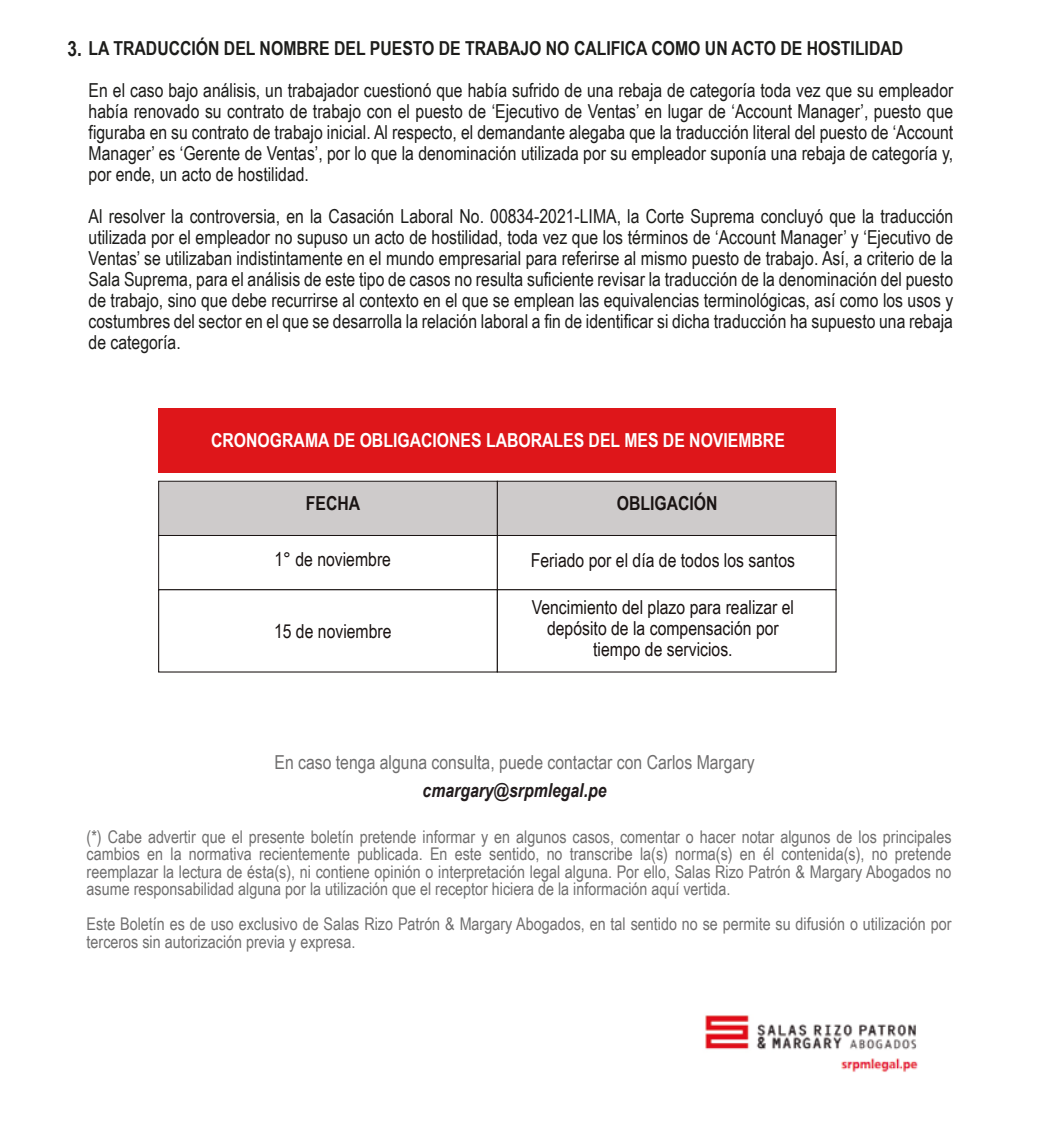
<style>
.page{position:relative;width:1042px;height:1141px;background:#fff}
.page>*{position:absolute;margin:0;border:0;box-sizing:border-box;transform-origin:0 0}
.t1{font:19.25px/21px "Arial Narrow";color:#1d1d1b;text-align:justify}
.t2{font:19.25px/21px "Arial Narrow";color:#1a1413;text-align:center}
.t3{font:19.25px "Arial Narrow";color:#706f6f}
.t4{font:700 19.25px "Arial Narrow";color:#fff}
.t5{font:italic 700 19.25px "Arial Narrow";color:#231d1e}
.t6{font:700 19.25px "Arial Narrow";color:#1a1413}
.t7{font:17.5px/17.5px "Arial Narrow";color:#706f6f;text-align:justify}
.s1{font-weight:700;font-size:21px}
.s2{font-weight:700}
</style>
<div class="page">
<img style="left:705px;top:1015px;width:213px;height:57px">
<div style="left:159px;top:408px;width:677px;height:64px;background:#de161a"></div>
<div style="left:158px;top:481px;width:340px;height:55px;background:#cecbcb;border:1px solid #1a1413"></div>
<div style="left:497px;top:481px;width:339px;height:55px;background:#cecbcb;border:1px solid #1a1413"></div>
<div style="left:158px;top:535px;width:340px;height:55px;background:#fff;border:1px solid #1a1413"></div>
<div style="left:497px;top:535px;width:339px;height:55px;background:#fff;border:1px solid #1a1413"></div>
<div style="left:158px;top:589px;width:340px;height:83px;background:#fff;border:1px solid #1a1413"></div>
<div style="left:497px;top:589px;width:339px;height:83px;background:#fff;border:1px solid #1a1413"></div>
<p class="t1" style="left:89px;top:27px;width:866px;line-height:42px;text-indent:-21px"><span class="s1">3.</span> <span class="s2">LA TRADUCCIÓN DEL NOMBRE DEL PUESTO DE TRABAJO NO CALIFICA COMO UN ACTO DE HOSTILIDAD<br></span>En el caso bajo análisis, un trabajador cuestionó que había sufrido de una rebaja de categoría toda vez que su empleador</p>
<p class="t1" style="left:89px;top:100px;width:866px">había renovado su contrato de trabajo con el puesto de ‘Ejecutivo de Ventas’ en lugar de ‘Account Manager’, puesto que figuraba en su contrato de trabajo inicial. Al respecto, el demandante alegaba que la traducción literal del puesto de ‘Account Manager’ es ‘Gerente de Ventas’, por lo que la denominación utilizada por su empleador suponía una rebaja de categoría y, por ende, un acto de hostilidad.</p>
<p class="t1" style="left:89px;top:205px;width:866px">Al resolver la controversia, en la Casación Laboral No. 00834-2021-LIMA, la Corte Suprema concluyó que la traducción utilizada por el empleador no supuso un acto de hostilidad, toda vez que los términos de ‘Account Manager’ y ‘Ejecutivo de Ventas’ se utilizaban indistintamente en el mundo empresarial para referirse al mismo puesto de trabajo. Así, a criterio de la Sala Suprema, para el análisis de este tipo de casos no resulta suficiente revisar la traducción de la denominación del puesto de trabajo, sino que debe recurrirse al contexto en el que se emplean las equivalencias terminológicas, así como los usos y costumbres del sector en el que se desarrolla la relación laboral a fin de identificar si dicha traducción ha supuesto una rebaja de categoría.</p>
<p class="t4" style="left:211px;top:426px;width:575px">CRONOGRAMA DE OBLIGACIONES LABORALES DEL MES DE NOVIEMBRE</p>
<p class="t6" style="left:306px;top:489px;width:56px">FECHA</p>
<p class="t6" style="left:617px;top:489px;width:102px">OBLIGACIÓN</p>
<p class="t2" style="left:274px;top:548px;width:118px">1° de noviembre</p>
<p class="t2" style="left:274px;top:620px;width:119px">15 de noviembre</p>
<p class="t2" style="left:531px;top:549px;width:266px">Feriado por el día de todos los santos</p>
<p class="t2" style="left:532px;top:596px;width:264px">Vencimiento del plazo para realizar el depósito de la compensación por tiempo de servicios.</p>
<p class="t3" style="left:274px;top:748px;width:481px">En caso tenga alguna consulta, puede contactar con Carlos Margary</p>
<p class="t5" style="left:423px;top:776px;width:185px">cmargary@srpmlegal.pe</p>
<p class="t7" style="left:87px;top:827px;width:866px">(*) Cabe advertir que el presente boletín pretende informar y en algunos casos, comentar o hacer notar algunos de los principales cambios en la normativa recientemente publicada. En este sentido, no transcribe la(s) norma(s) en él contenida(s), no pretende reemplazar la lectura de ésta(s), ni contiene opinión o interpretación legal alguna. Por ello, Salas Rizo Patrón &amp; Margary Abogados no asume responsabilidad alguna por la utilización que el receptor hiciera de la información aquí vertida.</p>
<p class="t7" style="left:87px;top:915px;width:866px">Este Boletín es de uso exclusivo de Salas Rizo Patrón &amp; Margary Abogados, en tal sentido no se permite su difusión o utilización por terceros sin autorización previa y expresa.</p>
</div>
